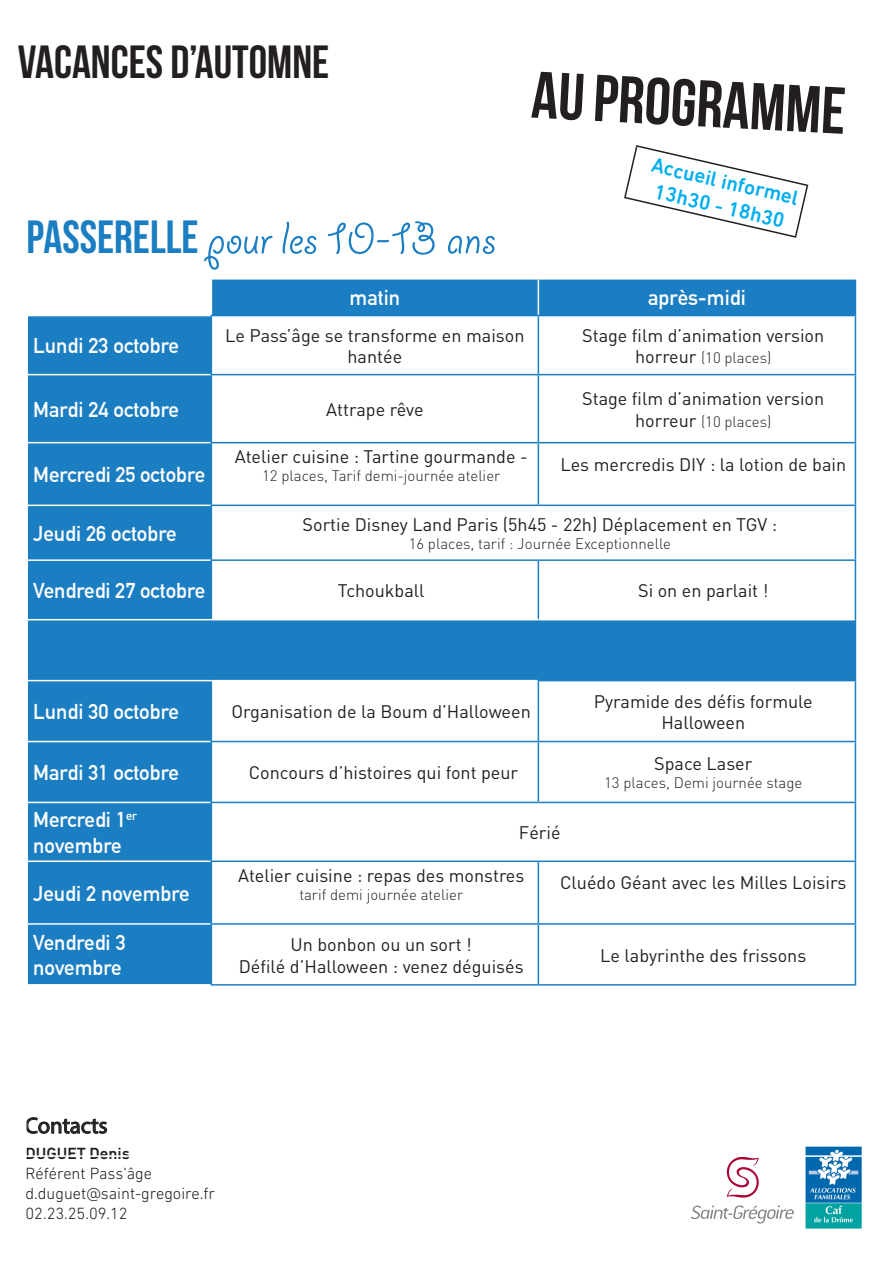
<style>
.page{position:relative;width:893px;height:1263px;background:#fff}
.page>*{position:absolute;margin:0;border:0;box-sizing:border-box;transform-origin:0 0}
.t1{font:66px "Bebas Neue";color:#231f20}
.t2{font:51px "Giddyup Std";color:#1b7ec2}
.t3{font:46.5px "Bebas Neue";color:#231f20}
.t4{font:22.5px "Myriad Pro";color:#231f20}
.t5{font:700 21px "DIN Alternate";color:#fff}
.t6{font:500 21px/25.2px "DIN Next LT Pro";color:#00aeef;text-align:center}
.t7{font:18px/21.6px "DIN";color:#231f20;text-align:center}
.t8{font:300 16.5px "DIN Next LT Pro";color:#231f20}
.t9{font:500 16.5px "DIN Next LT Pro";color:#231f20}
.t10{font:300 15px "DIN";color:#231f20}
.s1{font-family:"Bebas Neue";font-size:46.5px}
.s2{font-weight:400;font-size:18px}
</style>
<div class="page">
<svg style="left:28px;top:1117px;width:79px;height:17px"></svg>
<svg style="left:624px;top:145px;width:185px;height:93px"></svg>
<svg style="left:727px;top:1157px;width:32px;height:41px"></svg>
<svg style="left:691px;top:1205px;width:103px;height:18px"></svg>
<img style="left:805px;top:1147px;width:56px;height:82px">
<div style="left:28px;top:280px;width:827px;height:704px;background:#1b7ec2"></div>
<svg style="left:212px;top:316px;width:643px;height:668px"></svg>
<hr style="left:211px;top:280px;width:1px;height:35px;background:#fff">
<hr style="left:538px;top:280px;width:1px;height:35px;background:#fff">
<hr style="left:855px;top:280px;width:1px;height:35px;background:#1b7ec2">
<hr style="left:26px;top:315px;width:185px;height:1px;background:#fff">
<hr style="left:26px;top:374px;width:185px;height:1px;background:#fff">
<hr style="left:26px;top:442px;width:185px;height:1px;background:#fff">
<hr style="left:26px;top:505px;width:185px;height:1px;background:#fff">
<hr style="left:26px;top:559px;width:185px;height:2px;background:#fff">
<hr style="left:26px;top:619px;width:185px;height:1px;background:#fff">
<hr style="left:26px;top:680px;width:185px;height:1px;background:#fff">
<hr style="left:26px;top:741px;width:185px;height:1px;background:#fff">
<hr style="left:26px;top:802px;width:185px;height:1px;background:#fff">
<hr style="left:26px;top:860px;width:185px;height:2px;background:#fff">
<hr style="left:26px;top:923px;width:185px;height:2px;background:#fff">
<hr style="left:211px;top:315px;width:327px;height:1px;background:#1b7ec2">
<hr style="left:211px;top:316px;width:1px;height:58px;background:#1b7ec2">
<hr style="left:538px;top:315px;width:318px;height:1px;background:#1b7ec2">
<hr style="left:538px;top:316px;width:1px;height:58px;background:#1b7ec2">
<hr style="left:855px;top:316px;width:1px;height:58px;background:#1b7ec2">
<hr style="left:211px;top:374px;width:327px;height:1px;background:#1b7ec2">
<hr style="left:211px;top:375px;width:1px;height:67px;background:#1b7ec2">
<hr style="left:538px;top:374px;width:318px;height:1px;background:#1b7ec2">
<hr style="left:538px;top:375px;width:1px;height:67px;background:#1b7ec2">
<hr style="left:855px;top:375px;width:1px;height:67px;background:#1b7ec2">
<hr style="left:211px;top:442px;width:327px;height:1px;background:#1b7ec2">
<hr style="left:211px;top:443px;width:1px;height:62px;background:#1b7ec2">
<hr style="left:538px;top:442px;width:318px;height:1px;background:#1b7ec2">
<hr style="left:538px;top:443px;width:1px;height:62px;background:#1b7ec2">
<hr style="left:855px;top:443px;width:1px;height:62px;background:#1b7ec2">
<hr style="left:211px;top:505px;width:327px;height:1px;background:#1b7ec2">
<hr style="left:211px;top:506px;width:1px;height:53px;background:#1b7ec2">
<hr style="left:538px;top:505px;width:318px;height:1px;background:#1b7ec2">
<hr style="left:855px;top:506px;width:1px;height:53px;background:#1b7ec2">
<hr style="left:211px;top:559px;width:327px;height:2px;background:#1b7ec2">
<hr style="left:211px;top:561px;width:1px;height:58px;background:#1b7ec2">
<hr style="left:538px;top:559px;width:318px;height:2px;background:#1b7ec2">
<hr style="left:538px;top:561px;width:1px;height:58px;background:#1b7ec2">
<hr style="left:855px;top:561px;width:1px;height:59px;background:#1b7ec2">
<hr style="left:211px;top:681px;width:1px;height:60px;background:#1b7ec2">
<hr style="left:211px;top:741px;width:327px;height:1px;background:#1b7ec2">
<hr style="left:211px;top:742px;width:1px;height:60px;background:#1b7ec2">
<hr style="left:211px;top:802px;width:327px;height:1px;background:#1b7ec2">
<hr style="left:211px;top:803px;width:1px;height:57px;background:#1b7ec2">
<hr style="left:855px;top:803px;width:1px;height:57px;background:#1b7ec2">
<hr style="left:211px;top:860px;width:327px;height:2px;background:#1b7ec2">
<hr style="left:211px;top:862px;width:1px;height:61px;background:#1b7ec2">
<hr style="left:538px;top:860px;width:318px;height:2px;background:#1b7ec2">
<hr style="left:538px;top:862px;width:1px;height:61px;background:#1b7ec2">
<hr style="left:855px;top:862px;width:1px;height:61px;background:#1b7ec2">
<hr style="left:211px;top:923px;width:327px;height:2px;background:#1b7ec2">
<hr style="left:211px;top:925px;width:1px;height:59px;background:#1b7ec2">
<hr style="left:211px;top:984px;width:327px;height:1px;background:#1b7ec2">
<hr style="left:538px;top:923px;width:318px;height:2px;background:#1b7ec2">
<hr style="left:538px;top:925px;width:1px;height:59px;background:#1b7ec2">
<hr style="left:855px;top:925px;width:1px;height:59px;background:#1b7ec2">
<hr style="left:538px;top:984px;width:318px;height:1px;background:#1b7ec2">
<hr style="left:211px;top:620px;width:1px;height:60px;background:#1b7ec2">
<hr style="left:211px;top:619px;width:327px;height:1px;background:#fff">
<hr style="left:538px;top:619px;width:317px;height:1px;background:#fff">
<hr style="left:538px;top:620px;width:1px;height:60px;background:#1b7ec2">
<hr style="left:855px;top:620px;width:1px;height:60px;background:#1b7ec2">
<hr style="left:211px;top:680px;width:327px;height:1px;background:#fff">
<hr style="left:538px;top:680px;width:318px;height:1px;background:#1b7ec2">
<hr style="left:538px;top:681px;width:1px;height:60px;background:#1b7ec2">
<hr style="left:855px;top:681px;width:1px;height:60px;background:#1b7ec2">
<hr style="left:538px;top:741px;width:318px;height:1px;background:#1b7ec2">
<hr style="left:538px;top:742px;width:1px;height:60px;background:#1b7ec2">
<hr style="left:855px;top:742px;width:1px;height:60px;background:#1b7ec2">
<hr style="left:538px;top:802px;width:318px;height:1px;background:#1b7ec2">
<p class="t3" style="left:18px;top:36px;width:313px">VACANCES D’AUTOMNE</p>
<p class="t2" style="left:26px;top:210px;width:471px"><span class="s1">PASSERELLE</span> pour les 10-13 ans</p>
<p class="t1" style="left:534px;top:59px;width:316px;rotate:3deg">AU PROGRAMME</p>
<p class="t6" style="left:655px;top:152px;width:151px;rotate:13deg">Accueil informel<br>13h30 - 18h30</p>
<p class="t5" style="left:350px;top:282px;width:52px">matin</p>
<p class="t5" style="left:648px;top:282px;width:99px">après-midi</p>
<p class="t5" style="left:33px;top:330px;width:147px">Lundi 23 octobre</p>
<p class="t7" style="left:225px;top:324px;width:301px">Le Pass’âge se transforme en maison hantée</p>
<p class="t7" style="left:582px;top:324px;width:244px">Stage film d’animation version</p>
<p class="t10" style="left:635px;top:349px;width:138px"><span class="s2">horreur</span> (10 places)</p>
<p class="t5" style="left:33px;top:393px;width:147px">Mardi 24 octobre</p>
<p class="t7" style="left:326px;top:398px;width:99px">Attrape rêve</p>
<p class="t5" style="left:33px;top:459px;width:174px">Mercredi 25 octobre</p>
<p class="t7" style="left:235px;top:446px;width:294px">Atelier cuisine : Tartine gourmande -</p>
<p class="t10" style="left:262px;top:467px;width:240px">12 places, Tarif demi-journée atelier</p>
<p class="t7" style="left:582px;top:387px;width:244px">Stage film d’animation version</p>
<p class="t10" style="left:635px;top:412px;width:138px"><span class="s2">horreur</span> (10 places)</p>
<p class="t7" style="left:560px;top:453px;width:287px">Les mercredis DIY : la lotion de bain</p>
<p class="t5" style="left:33px;top:517px;width:145px">Jeudi 26 octobre</p>
<p class="t7" style="left:303px;top:513px;width:476px">Sortie Disney Land Paris (5h45 - 22h) Déplacement en TGV :</p>
<p class="t10" style="left:409px;top:534px;width:264px">16 places, tarif : Journée Exceptionnelle</p>
<p class="t5" style="left:33px;top:575px;width:174px">Vendredi 27 octobre</p>
<p class="t7" style="left:338px;top:580px;width:88px">Tchoukball</p>
<p class="t7" style="left:638px;top:580px;width:132px">Si on en parlait !</p>
<p class="t5" style="left:33px;top:696px;width:147px">Lundi 30 octobre</p>
<p class="t7" style="left:232px;top:701px;width:301px">Organisation de la Boum d’Halloween</p>
<p class="t7" style="left:594px;top:690px;width:220px">Pyramide des défis formule<br>Halloween</p>
<p class="t5" style="left:33px;top:757px;width:147px">Mardi 31 octobre</p>
<p class="t7" style="left:249px;top:762px;width:271px">Concours d’histoires qui font peur</p>
<p class="t7" style="left:654px;top:753px;width:100px">Space Laser</p>
<p class="t10" style="left:604px;top:774px;width:200px">13 places, Demi journée stage</p>
<p class="t5" style="left:33px;top:804px;width:105px">Mercredi 1<sup>er</sup></p>
<p class="t5" style="left:33px;top:829px;width:90px">novembre</p>
<p class="t5" style="left:33px;top:877px;width:158px">Jeudi 2 novembre</p>
<p class="t5" style="left:33px;top:926px;width:94px">Vendredi 3</p>
<p class="t5" style="left:33px;top:952px;width:90px">novembre</p>
<p class="t7" style="left:519px;top:821px;width:43px">Férié</p>
<p class="t7" style="left:238px;top:864px;width:288px">Atelier cuisine : repas des monstres</p>
<p class="t10" style="left:299px;top:885px;width:165px">tarif demi journée atelier</p>
<p class="t7" style="left:560px;top:871px;width:288px">Cluédo Géant avec les Milles Loisirs</p>
<p class="t7" style="left:239px;top:933px;width:286px">Un bonbon ou un sort !<br>Défilé d’Halloween : venez déguisés</p>
<p class="t7" style="left:600px;top:944px;width:208px">Le labyrinthe des frissons</p>
<p class="t4" style="left:25px;top:1112px;width:84px">Contacts</p>
<p class="t9" style="left:26px;top:1144px;width:106px">DUGUET Denis</p>
<p class="t8" style="left:26px;top:1164px;width:128px">Référent Pass’âge</p>
<p class="t8" style="left:26px;top:1184px;width:191px">d.duguet@saint-gregoire.fr</p>
<p class="t8" style="left:26px;top:1203px;width:104px">02.23.25.09.12</p>
</div>
